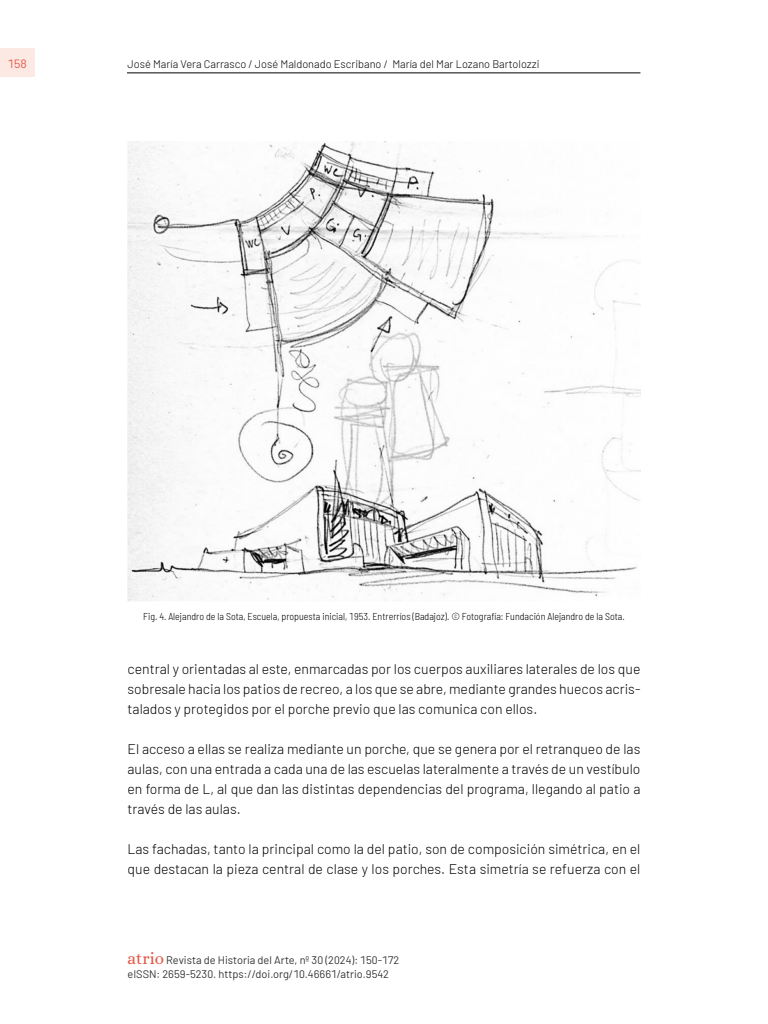
<style>
.page{position:relative;width:768px;height:1024px;background:#fff}
.page>*{position:absolute;margin:0;border:0;box-sizing:border-box;transform-origin:0 0}
.t1{font:300 14px/20px "Barlow";color:#000;text-align:justify}
.t2{font:12px "Barlow";color:#e55745}
.t3{font:11px/14px "Barlow";color:#333}
.t4{font:300 11px "Barlow";color:#000}
.t5{font:300 semi-condensed 10px "Barlow";color:#000}
.s1{font-family:"Alice";font-size:17px;color:#e55745}
</style>
<div class="page">
<div style="left:0;top:48px;width:35px;height:28px;background:#fce9e3"></div>
<hr style="left:127px;top:73px;width:513px;height:1px;background:#000">
<img style="left:128px;top:142px;width:512px;height:459px">
<p class="t2" style="left:8px;top:55px;width:20px">158</p>
<p class="t4" style="left:128px;top:56px;width:413px">José María Vera Carrasco / José Maldonado Escribano / María del Mar Lozano Bartolozzi</p>
<p class="t5" style="left:143px;top:609px;width:483px">Fig. 4. Alejandro de la Sota, Escuela, propuesta inicial, 1953. Entrerríos (Badajoz). © Fotografía: Fundación Alejandro de la Sota.</p>
<p class="t1" style="left:128px;top:658px;width:514px">central y orientadas al este, enmarcadas por los cuerpos auxiliares laterales de los que sobresale hacia los patios de recreo, a los que se abre, mediante grandes huecos acris&shy;talados y protegidos por el porche previo que las comunica con ellos.</p>
<p class="t1" style="left:128px;top:738px;width:514px">El acceso a ellas se realiza mediante un porche, que se genera por el retranqueo de las aulas, con una entrada a cada una de las escuelas lateralmente a través de un vestíbulo en forma de L, al que dan las distintas dependencias del programa, llegando al patio a través de las aulas.</p>
<p class="t1" style="left:128px;top:838px;width:514px">Las fachadas, tanto la principal como la del patio, son de composición simétrica, en el que destacan la pieza central de clase y los porches. Esta simetría se refuerza con el</p>
<p class="t3" style="left:128px;top:952px;width:273px"><span class="s1">atrio</span> Revista de Historia del Arte, nº 30 (2024): 150-172 eISSN: 2659-5230. https://doi.org/10.46661/atrio.9542</p>
</div>
